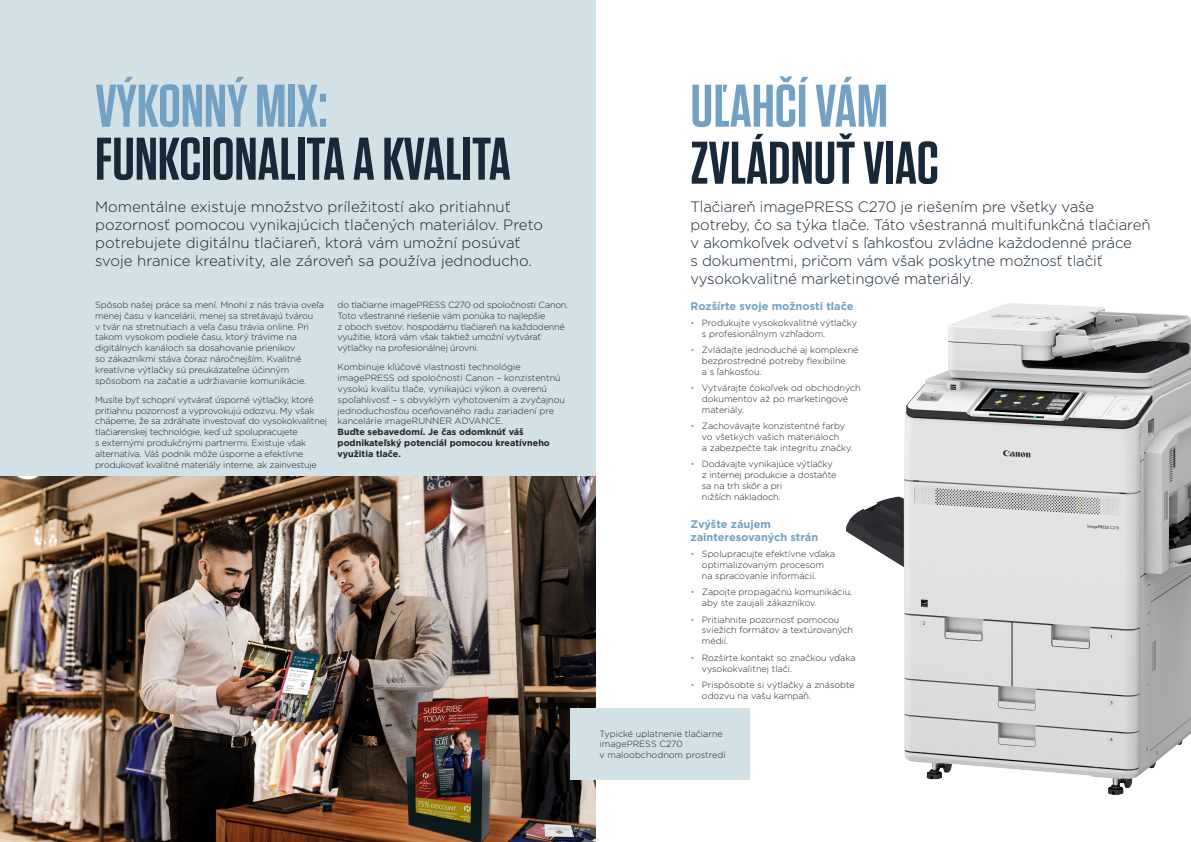
<style>
.page{position:relative;width:1191px;height:842px;background:#fff}
.page>*{position:absolute;margin:0;border:0;box-sizing:border-box;transform-origin:0 0}
.Page_TITLE_72pt{font:600 60px/53px "Tungsten";color:#172938}
.STANDFIRST{font:300 15px/18px "Gotham";letter-spacing:-.01em;color:#172938}
.STANDFIRST-2{font:300 15px/18px "Gotham";color:#231f20}
.Subheading{font:700 11px/13px "Gotham";color:#72a1c3}
.Body{font:300 9px/10.8px "Gotham";letter-spacing:-.01em;color:#231f20}
.Body-2{font:700 9px/10.8px "Gotham";color:#231f20}
.s1{color:#72a1c3}
</style>
<div class="page">
<div style="left:0;top:0;width:595px;height:614px;background:#d2e1e5"></div>
<img style="left:0;top:477px;width:595px;height:365px">
<div style="left:569px;top:708px;width:180px;height:72px;background:#d2e1e5"></div>
<img style="left:846px;top:303px;width:345px;height:491px">
<p class="Page_TITLE_72pt" style="left:95px;top:81px;width:417px"><span class="s1">VÝKONNÝ MIX:<br></span>FUNKCIONALITA A KVALITA</p>
<p class="STANDFIRST-2" style="left:95px;top:197px;width:449px">Momentálne existuje množstvo príležitostí ako pritiahnuť pozornosť pomocou vynikajúcich tlačených materiálov. Preto potrebujete digitálnu tlačiareň, ktorá vám umožní posúvať svoje hranice kreativity, ale zároveň sa používa jednoducho.</p>
<p class="Body" style="left:95px;top:299px;width:230px">Spôsob našej práce sa mení. Mnohí z nás trávia oveľa menej času v kancelárii, menej sa stretávajú tvárou<br>v tvár na stretnutiach a veľa času trávia online. Pri takom vysokom podiele času, ktorý trávime na digitálnych kanáloch sa dosahovanie prienikov<br>so zákazníkmi stáva čoraz náročnejším. Kvalitné kreatívne výtlačky sú preukázateľne účinným spôsobom na začatie a udržiavanie komunikácie.</p>
<p class="Body" style="left:95px;top:394px;width:233px">Musíte byť schopní vytvárať úsporné výtlačky, ktoré pritiahnu pozornosť a vyprovokujú odozvu. My však chápeme, že sa zdráhate investovať do vysokokvalitnej tlačiarenskej technológie, keď už spolupracujete<br>s externými produkčnými partnermi. Existuje však alternatíva. Váš podnik môže úsporne a efektívne produkovať kvalitné materiály interne, ak zainvestuje</p>
<p class="Body" style="left:337px;top:299px;width:232px">do tlačiarne imagePRESS C270 od spoločnosti Canon.<br>Toto všestranné riešenie vám ponúka to najlepšie<br>z oboch svetov: hospodárnu tlačiareň na každodenné využitie, ktorá vám však taktiež umožní vytvárať výtlačky na profesionálnej úrovni.</p>
<p class="Body" style="left:337px;top:361px;width:229px">Kombinuje kľúčové vlastnosti technológie imagePRESS od spoločnosti Canon – konzistentnú vysokú kvalitu tlače, vynikajúci výkon a overenú spoľahlivosť – s obvyklým vyhotovením a zvyčajnou jednoduchosťou oceňovaného radu zariadení pre kancelárie imageRUNNER ADVANCE.</p>
<p class="Body-2" style="left:337px;top:426px;width:214px">Buďte sebavedomí. Je čas odomknúť váš podnikateľský potenciál pomocou kreatívneho využitia tlače.</p>
<p class="Page_TITLE_72pt" style="left:690px;top:79px;width:250px;line-height:57px"><span class="s1">UĽAHČÍ VÁM<br></span>ZVLÁDNUŤ VIAC</p>
<p class="STANDFIRST" style="left:690px;top:197px;width:461px">Tlačiareň imagePRESS C270 je riešením pre všetky vaše potreby, čo sa týka tlače. Táto všestranná multifunkčná tlačiareň v akomkoľvek odvetví s ľahkosťou zvládne každodenné práce<br>s dokumentmi, pričom vám však poskytne možnosť tlačiť vysokokvalitné marketingové materiály.</p>
<p class="Subheading" style="left:690px;top:299px;width:164px">Rozšírte svoje možnosti tlače</p>
<p class="Body" style="left:702px;top:317px;width:157px;text-indent:-11px"><span class="s1">•</span> Produkujte vysokokvalitné výtlačky s profesionálnym vzhľadom.</p>
<p class="Body" style="left:702px;top:344px;width:158px;text-indent:-11px"><span class="s1">•</span> Zvládajte jednoduché aj komplexné bezprostredné potreby flexibilne<br>a s ľahkosťou.</p>
<p class="Body" style="left:702px;top:382px;width:160px;text-indent:-11px"><span class="s1">•</span> Vytvárajte čokoľvek od obchodných dokumentov až po marketingové materiály.</p>
<p class="Body" style="left:702px;top:421px;width:152px;text-indent:-11px"><span class="s1">•</span> Zachovávajte konzistentné farby vo všetkých vašich materiáloch<br>a zabezpečte tak integritu značky.</p>
<p class="Body" style="left:702px;top:459px;width:136px;text-indent:-11px"><span class="s1">•</span> Dodávajte vynikajúce výtlačky z internej produkcie a dostaňte sa na trh skôr a pri<br>nižších nákladoch.</p>
<p class="Subheading" style="left:690px;top:517px;width:129px">Zvýšte záujem zainteresovaných strán</p>
<p class="Body" style="left:702px;top:548px;width:135px;text-indent:-11px"><span class="s1">•</span> Spolupracujte efektívne vďaka optimalizovaným procesom na spracovanie informácií.</p>
<p class="Body" style="left:702px;top:586px;width:152px;text-indent:-11px"><span class="s1">•</span> Zapojte propagačnú komunikáciu, aby ste zaujali zákazníkov.</p>
<p class="Body" style="left:702px;top:614px;width:153px;text-indent:-11px"><span class="s1">•</span> Pritiahnite pozornosť pomocou sviežich formátov a textúrovaných médií.</p>
<p class="Body" style="left:702px;top:652px;width:155px;text-indent:-11px"><span class="s1">•</span> Rozšírte kontakt so značkou vďaka vysokokvalitnej tlači.</p>
<p class="Body" style="left:702px;top:679px;width:154px;text-indent:-11px"><span class="s1">•</span> Prispôsobte si výtlačky a znásobte odozvu na vašu kampaň.</p>
<p class="Body" style="left:599px;top:728px;width:128px">Typické uplatnenie tlačiarne imagePRESS C270<br>v maloobchodnom prostredí</p>
</div>
